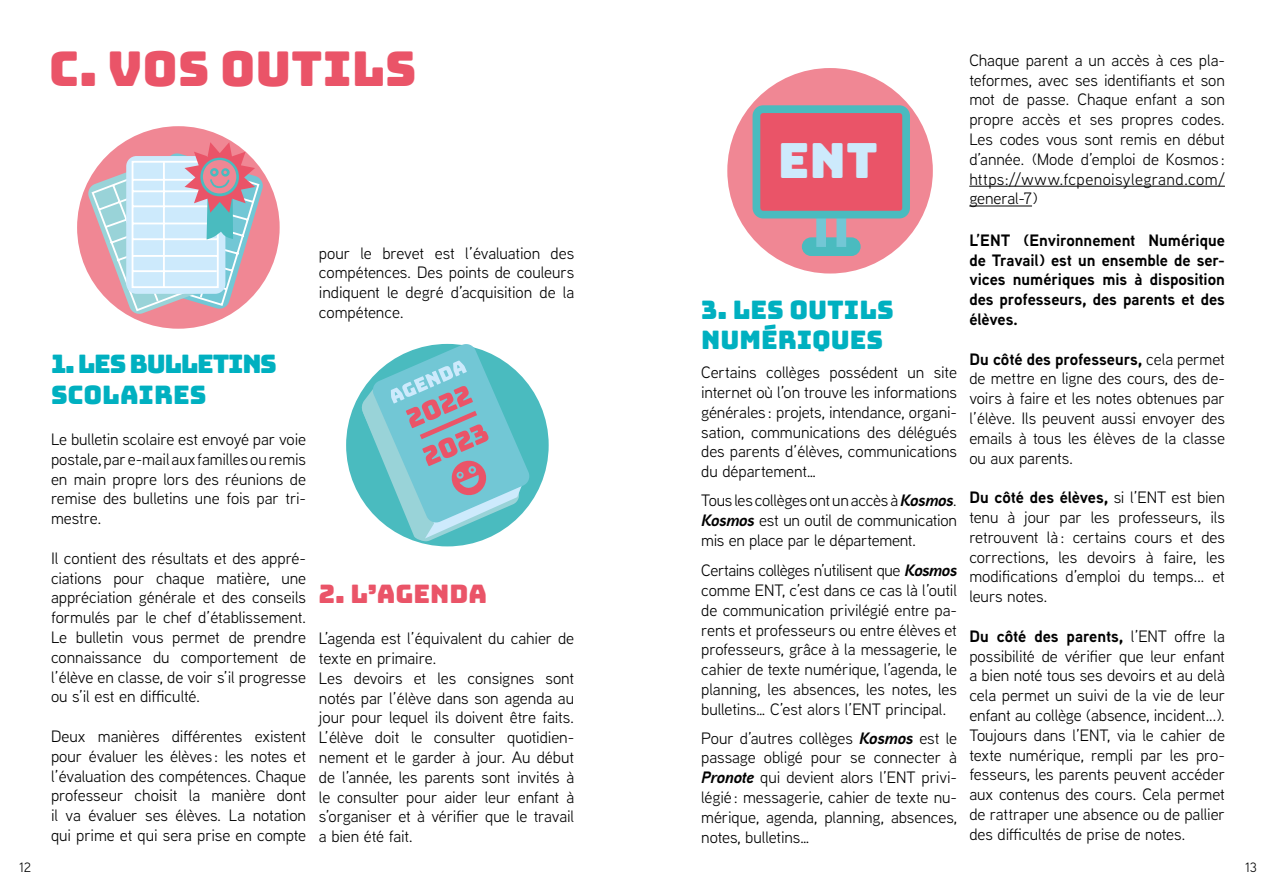
<style>
.page{position:relative;width:1276px;height:893px;background:#fff}
.page>*{position:absolute;margin:0;border:0;box-sizing:border-box;transform-origin:0 0}
.t1{font:48.45px "Bungee";color:#cdeafc}
.t2{font:48px "Bungee";color:#ea5468}
.t3{font:25.5px/30.6px "Bungee";letter-spacing:-.05em;color:#00b0c0}
.t4{font:25.5px/30.6px "Bungee";color:#00b0c0}
.t5{font:25.5px "Bungee";color:#ea5468}
.t6{font:16.5px/19.8px "Aaux Next";letter-spacing:-.005em;color:#000;text-align:justify}
.t7{font:700 16.5px/19.8px "Aaux Next";letter-spacing:-.005em;color:#000;text-align:justify}
.t8{font:13.5px "Aaux Next";color:#000}
.s1{font-weight:700;font-style:italic}
.s2{font-weight:700}
</style>
<div class="page">
<div style="left:727px;top:68px;width:206px;height:206px;background:#f08794;border-radius:50%"></div>
<div style="left:346px;top:344px;width:203px;height:202px;background:#4abbbf;border-radius:50%"></div>
<div style="left:77px;top:126px;width:203px;height:203px;background:#f08794;border-radius:50%"></div>
<div style="left:802px;top:237px;width:58px;height:19px;background:#4abbbf;border-radius:9px"></div>
<svg style="left:816px;top:218px;width:30px;height:29px"></svg>
<div style="left:752px;top:105px;width:158px;height:113px;background:#4abbbf;border-radius:11px"></div>
<div style="left:760px;top:113px;width:142px;height:98px;background:#ea5468;border-radius:3px"></div>
<svg style="left:361px;top:343px;width:170px;height:200px"></svg>
<svg style="left:87px;top:142px;width:177px;height:173px"></svg>
<hr style="left:969px;top:186px;width:256px;height:1px;background:#000">
<hr style="left:969px;top:206px;width:63px;height:1px;background:#000">
<h2 class="t2" style="left:49px;top:41px;width:369px">C. VOS OUTILS</h2>
<p class="t6" style="left:319px;top:242px;width:257px">pour le brevet est l’évaluation des compétences. Des points de couleurs indiquent le degré d’acquisition de la compétence.</p>
<h3 class="t3" style="left:51px;top:349px;width:227px">1. LES BULLETINS<br>SCOLAIRES</h3>
<p class="t6" style="left:51px;top:429px;width:257px">Le bulletin scolaire est envoyé par voie postale, par e-mail aux familles ou remis en main propre lors des réunions de remise des bulletins une fois par tri&shy;mestre.</p>
<p class="t6" style="left:51px;top:548px;width:257px">Il contient des résultats et des appré&shy;ciations pour chaque matière, une appréciation générale et des conseils formulés par le chef d’établissement.<br>Le bulletin vous permet de prendre connaissance du comportement de l’élève en classe, de voir s’il progresse ou s’il est en difficulté.</p>
<p class="t6" style="left:51px;top:726px;width:257px">Deux manières différentes existent pour évaluer les élèves : les notes et l’évaluation des compétences. Chaque professeur choisit la manière dont il va évaluer ses élèves. La notation qui prime et qui sera prise en compte</p>
<h3 class="t5" style="left:319px;top:579px;width:170px">2. L’AGENDA</h3>
<p class="t6" style="left:319px;top:628px;width:257px;text-align:left">L’agenda est l’équivalent du cahier de texte en primaire.<br>Les devoirs et les consignes sont notés par l’élève dans son agenda au jour pour lequel ils doivent être faits.<br>L’élève doit le consulter quotidien&shy;nement et le garder à jour. Au début de l’année, les parents sont invités à le consulter pour aider leur enfant à s’organiser et à vérifier que le travail a bien été fait.</p>
<h1 class="t1" style="left:778px;top:133px;width:102px">ENT</h1>
<h3 class="t4" style="left:701px;top:295px;width:194px">3. LES OUTILS<br>NUMÉRIQUES</h3>
<p class="t6" style="left:701px;top:362px;width:257px">Certains collèges possédent un site internet où l’on trouve les informations générales : projets, intendance, organi&shy;sation, communications des délégués des parents d’élèves, communications du département…</p>
<p class="t6" style="left:701px;top:490px;width:257px">Tous les collèges ont un accès à <span class="s1">Kosmos</span>.<br><span class="s1">Kosmos</span> est un outil de communication mis en place par le département.</p>
<p class="t6" style="left:701px;top:560px;width:257px">Certains collèges n’utilisent que <span class="s1">Kosmos </span>comme ENT, c’est dans ce cas là l’outil de communication privilégié entre pa&shy;rents et professeurs ou entre élèves et professeurs, grâce à la messagerie, le cahier de texte numérique, l’agenda, le planning, les absences, les notes, les bulletins… C’est alors l’ENT principal.</p>
<p class="t6" style="left:701px;top:727px;width:257px">Pour d’autres collèges <span class="s1">Kosmos</span> est le passage obligé pour se connecter à <span class="s1">Pronote</span> qui devient alors l’ENT privi&shy;légié : messagerie, cahier de texte nu&shy;mérique, agenda, planning, absences, notes, bulletins…</p>
<p class="t6" style="left:969px;top:50px;width:257px">Chaque parent a un accès à ces pla&shy;teformes, avec ses identifiants et son mot de passe. Chaque enfant a son propre accès et ses propres codes.<br>Les codes vous sont remis en début d’année. (Mode d’emploi de Kosmos : https://www.fcpenoisylegrand.com/ general-7)</p>
<p class="t7" style="left:969px;top:230px;width:257px">L’ENT (Environnement Numérique de Travail) est un ensemble de ser&shy;vices numériques mis à disposition des professeurs, des parents et des élèves.</p>
<p class="t6" style="left:969px;top:348px;width:257px"><span class="s2">Du côté des professeurs,</span> cela permet de mettre en ligne des cours, des de&shy;voirs à faire et les notes obtenues par l’élève. Ils peuvent aussi envoyer des emails à tous les élèves de la classe ou aux parents.</p>
<p class="t6" style="left:969px;top:487px;width:257px"><span class="s2">Du côté des élèves,</span> si l’ENT est bien tenu à jour par les professeurs, ils retrouvent là : certains cours et des corrections, les devoirs à faire, les modifications d’emploi du temps... et leurs notes.</p>
<p class="t6" style="left:969px;top:626px;width:257px"><span class="s2">Du côté des parents,</span> l’ENT offre la possibilité de vérifier que leur enfant a bien noté tous ses devoirs et au delà cela permet un suivi de la vie de leur enfant au collège (absence, incident...).<br>Toujours dans l’ENT, via le cahier de texte numérique, rempli par les pro&shy;fesseurs, les parents peuvent accéder aux contenus des cours. Cela permet de rattraper une absence ou de pallier des difficultés de prise de notes.</p>
<p class="t8" style="left:19px;top:858px;width:13px">12</p>
<p class="t8" style="left:1245px;top:858px;width:13px">13</p>
</div>
